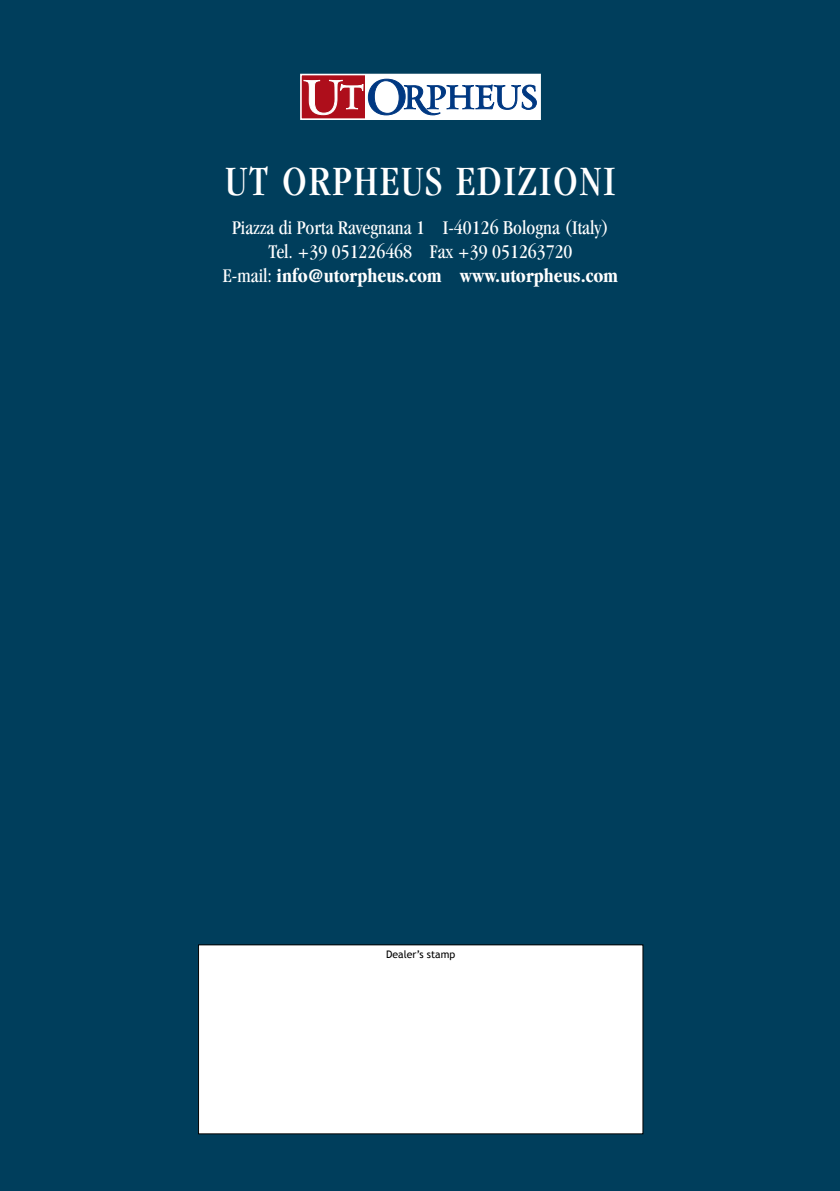
<style>
.page{position:relative;width:840px;height:1191px;background:#fff}
.page>*{position:absolute;margin:0;border:0;box-sizing:border-box;transform-origin:0 0}
.t1{font:condensed 43.2px "Garamond";letter-spacing:.05em;color:#fff}
.t2{font:condensed 20px/24px "Garamond";color:#fff;text-align:center}
.t3{font:10.4px "Trebuchet MS";color:#000}
.s1{font-weight:700}
</style>
<div class="page">
<div style="left:0;top:0;width:839px;height:1191px;background:#003e5c"></div>
<div style="left:198px;top:945px;width:444px;height:188px;background:#fff"></div>
<div style="left:198px;top:944px;width:445px;height:190px;border:1px solid #000"></div>
<svg style="left:303px;top:77px;width:234px;height:40px"></svg>
<div style="left:300px;top:74px;width:240px;height:46px;border:2px solid #fff"></div>
<h1 class="t1" style="left:225px;top:157px;width:391px">UT ORPHEUS EDIZIONI</h1>
<p class="t2" style="left:223px;top:215px;width:396px">Piazza di Porta Ravegnana 1 I-40126 Bologna (Italy)<br>Tel. +39 051226468 Fax +39 051263720<br>E-mail: <span class="s1">info@utorpheus.com www.utorpheus.com</span></p>
<p class="t3" style="left:386px;top:948px;width:71px">Dealer’s stamp</p>
</div>
